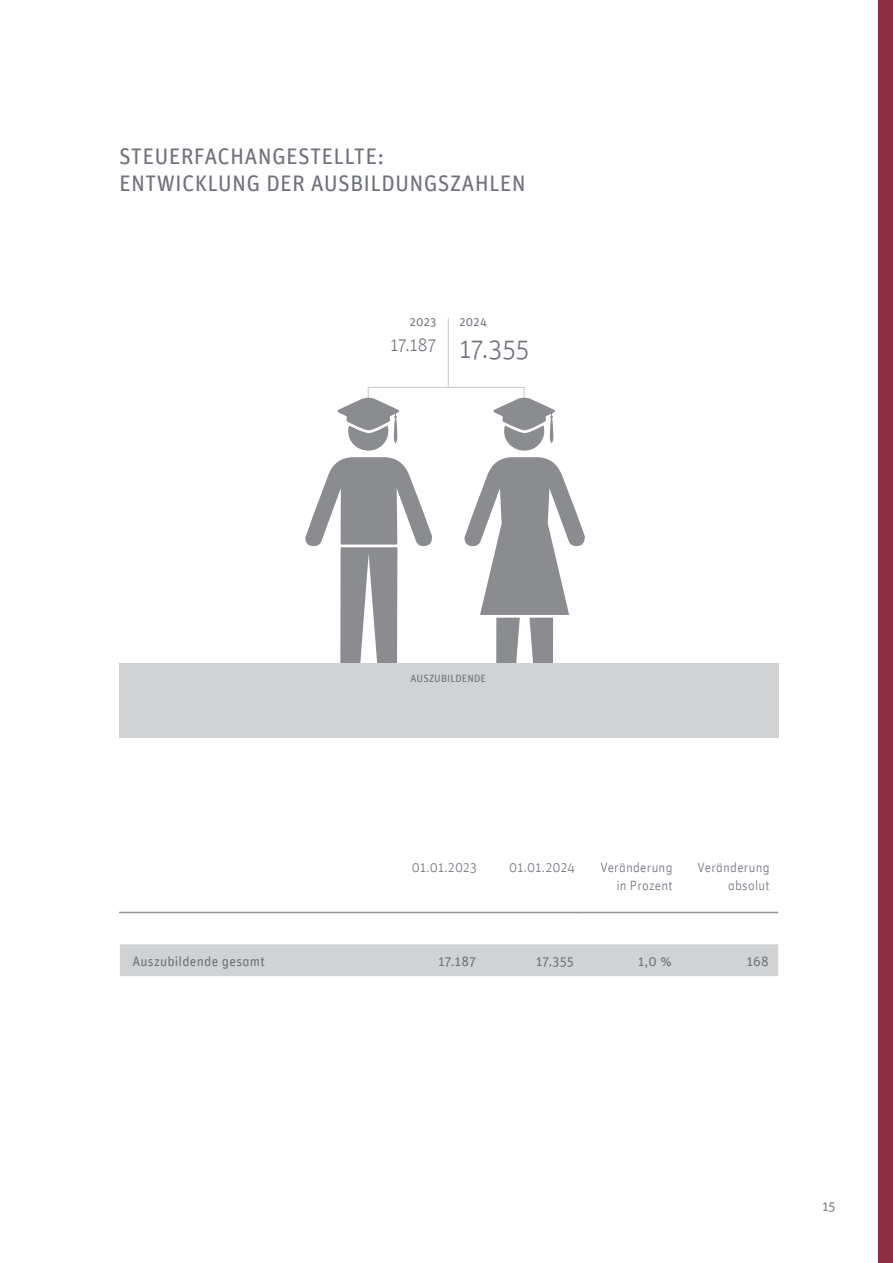
<style>
.page{position:relative;width:893px;height:1263px;background:#fff}
.page>*{position:absolute;margin:0;border:0;box-sizing:border-box;transform-origin:0 0}
.t1{font:27px "Unit Light Alternate";color:#70737b}
.t2{font:22.5px/27px "Unit Regular Alternate";letter-spacing:.01em;color:#70737b}
.t3{font:18px "Unit Light Alternate";color:#70737b}
.t4{font:13.5px/18px "Unit Light Alternate";letter-spacing:.02em;color:#70737b;text-align:right}
.t5{font:13.5px "Unit Regular Alternate";letter-spacing:.02em;color:#70737b}
.t6{font:13.5px "Unit Regular Alternate";color:#7c7e84}
.t7{font:12px "Unit Regular Alternate";letter-spacing:.025em;color:#70737b}
.t8{font:10.5px "Unit Regular Alternate";letter-spacing:.01em;color:#70737b}
</style>
<div class="page">
<div style="left:878px;top:0;width:15px;height:1263px;background:#8d2f45"></div>
<div style="left:120px;top:944px;width:658px;height:32px;background:#d1d2d4"></div>
<hr style="left:119px;top:912px;width:269px;height:1px;background:#939598">
<hr style="left:388px;top:912px;width:97px;height:1px;background:#939598">
<hr style="left:485px;top:912px;width:98px;height:1px;background:#939598">
<hr style="left:583px;top:912px;width:98px;height:1px;background:#939598">
<hr style="left:681px;top:912px;width:97px;height:1px;background:#939598">
<div style="left:368px;top:387px;width:156px;height:17px;border:1px solid #c7c8ca"></div>
<div style="left:119px;top:663px;width:659px;height:75px;background:#d1d2d4"></div>
<hr style="left:448px;top:318px;width:1px;height:69px;background:#c7c8ca">
<svg style="left:305px;top:397px;width:131px;height:266px"></svg>
<svg style="left:460px;top:397px;width:125px;height:266px"></svg>
<h2 class="t2" style="left:119px;top:142px;width:408px">STEUERFACHANGESTELLTE:<br>ENTWICKLUNG DER AUSBILDUNGSZAHLEN</h2>
<p class="t7" style="left:410px;top:314px;width:28px">2023</p>
<p class="t7" style="left:460px;top:314px;width:29px">2024</p>
<h1 class="t1" style="left:460px;top:333px;width:71px">17.355</h1>
<h3 class="t3" style="left:390px;top:335px;width:48px">17.187</h3>
<p class="t8" style="left:411px;top:672px;width:77px">AUSZUBILDENDE</p>
<p class="t4" style="left:412px;top:858px;width:67px">01.01.2023</p>
<p class="t4" style="left:509px;top:858px;width:67px">01.01.2024</p>
<p class="t4" style="left:600px;top:858px;width:74px">Veränderung in Prozent</p>
<p class="t4" style="left:698px;top:858px;width:74px">Veränderung absolut</p>
<p class="t5" style="left:133px;top:953px;width:134px">Auszubildende gesamt</p>
<p class="t5" style="left:439px;top:953px;width:39px">17.187</p>
<p class="t5" style="left:536px;top:953px;width:39px">17.355</p>
<p class="t5" style="left:638px;top:953px;width:35px">1,0 %</p>
<p class="t5" style="left:747px;top:953px;width:24px">168</p>
<p class="t6" style="left:822px;top:1198px;width:15px">15</p>
</div>
